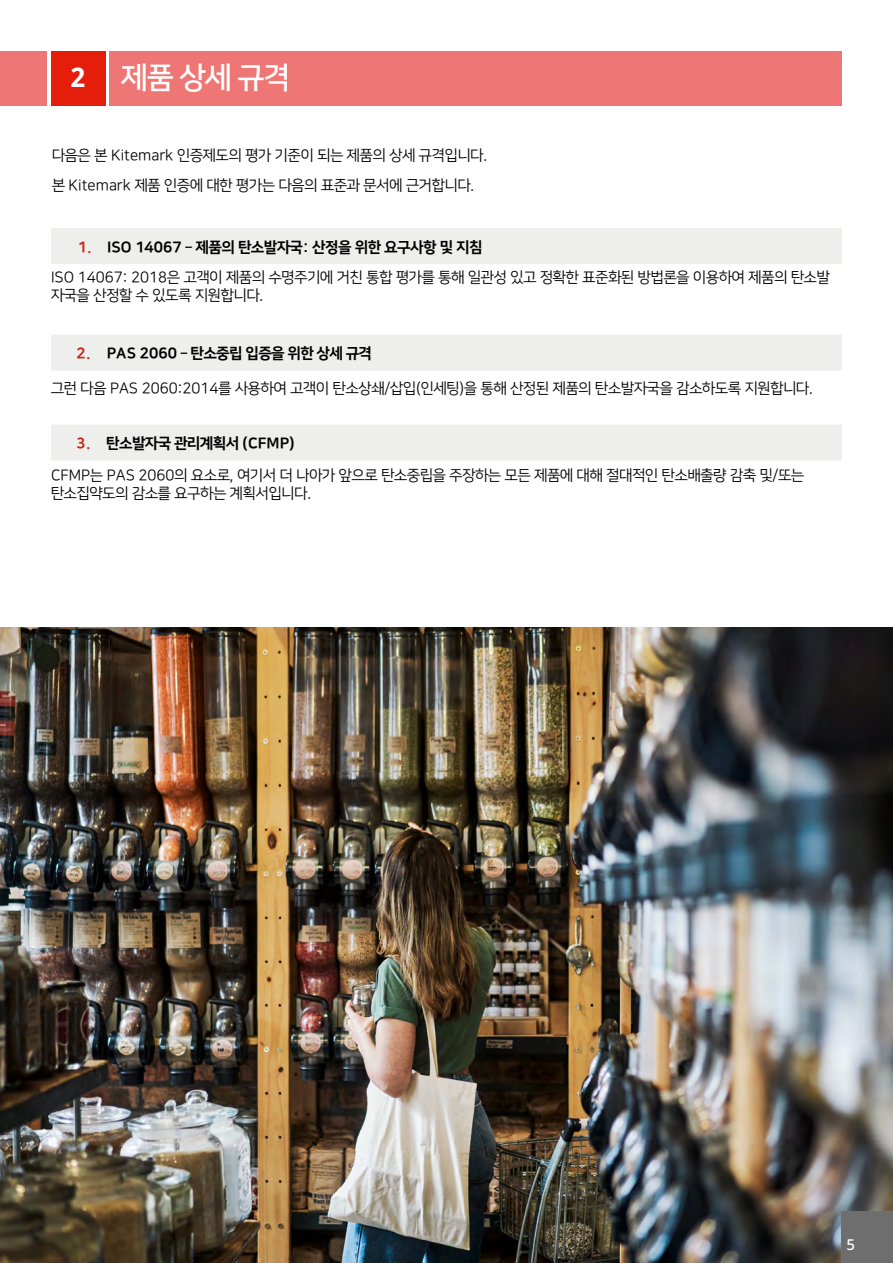
<style>
.page{position:relative;width:893px;height:1263px;background:#fff}
.page>*{position:absolute;margin:0;border:0;box-sizing:border-box;transform-origin:0 0}
.H1_Header_title{font:30px "Nanum Square ac B";color:#fff}
.t1{font:700 27px "Noto Sans";color:#fff}
.t2{font:15px/18px "Nanum Square ac R";color:#000}
.t3{font:15px "Nanum Square ac EB";color:#000}
._05a__main_body_copy{font:500 15px "Noto Sans";color:#fff}
.s1{color:#ce2819}
.s2{color:#c62615}
</style>
<div class="page">
<img style="left:0;top:627px;width:893px;height:636px">
<div style="left:51px;top:228px;width:791px;height:36px;background:#eeeeed"></div>
<div style="left:51px;top:335px;width:791px;height:36px;background:#eeeeed"></div>
<div style="left:51px;top:425px;width:791px;height:36px;background:#eeeeed"></div>
<div style="left:842px;top:1212px;width:51px;height:51px;background:#6e6e6e"></div>
<div style="left:109px;top:51px;width:733px;height:54px;background:#ee7775"></div>
<div style="left:51px;top:51px;width:54px;height:54px;background:#e41e0a"></div>
<div style="left:0;top:51px;width:47px;height:54px;background:#ee7775"></div>
<p class="t1" style="left:71px;top:58px;width:16px">2</p>
<p class="H1_Header_title" style="left:122px;top:62px;width:170px">제품 상세 규격</p>
<p class="t2" style="left:52px;top:141px;width:437px;line-height:30px">다음은 본 Kitemark 인증제도의 평가 기준이 되는 제품의 상세 규격입니다. 본 Kitemark 제품 인증에 대한 평가는 다음의 표준과 문서에 근거합니다.</p>
<p class="t3" style="left:78px;top:239px;width:406px"><span class="s1">1.</span> ISO 14067 – 제품의 탄소발자국: 산정을 위한 요구사항 및 지침</p>
<p class="t2" style="left:51px;top:268px;width:780px">ISO 14067: 2018은 고객이 제품의 수명주기에 거친 통합 평가를 통해 일관성 있고 정확한 표준화된 방법론을 이용하여 제품의 탄소발 자국을 산정할 수 있도록 지원합니다.</p>
<p class="t3" style="left:77px;top:345px;width:297px"><span class="s2">2.</span> PAS 2060 – 탄소중립 입증을 위한 상세 규격</p>
<p class="t2" style="left:51px;top:380px;width:763px">그런 다음 PAS 2060:2014를 사용하여 고객이 탄소상쇄/삽입(인세팅)을 통해 산정된 제품의 탄소발자국을 감소하도록 지원합니다.</p>
<p class="t3" style="left:77px;top:435px;width:220px"><span class="s2">3.</span> 탄소발자국 관리계획서 (CFMP)</p>
<p class="t2" style="left:51px;top:467px;width:755px">CFMP는 PAS 2060의 요소로, 여기서 더 나아가 앞으로 탄소중립을 주장하는 모든 제품에 대해 절대적인 탄소배출량 감축 및/또는 탄소집약도의 감소를 요구하는 계획서입니다.</p>
<p class="_05a__main_body_copy" style="left:846px;top:1236px;width:10px">5</p>
</div>
